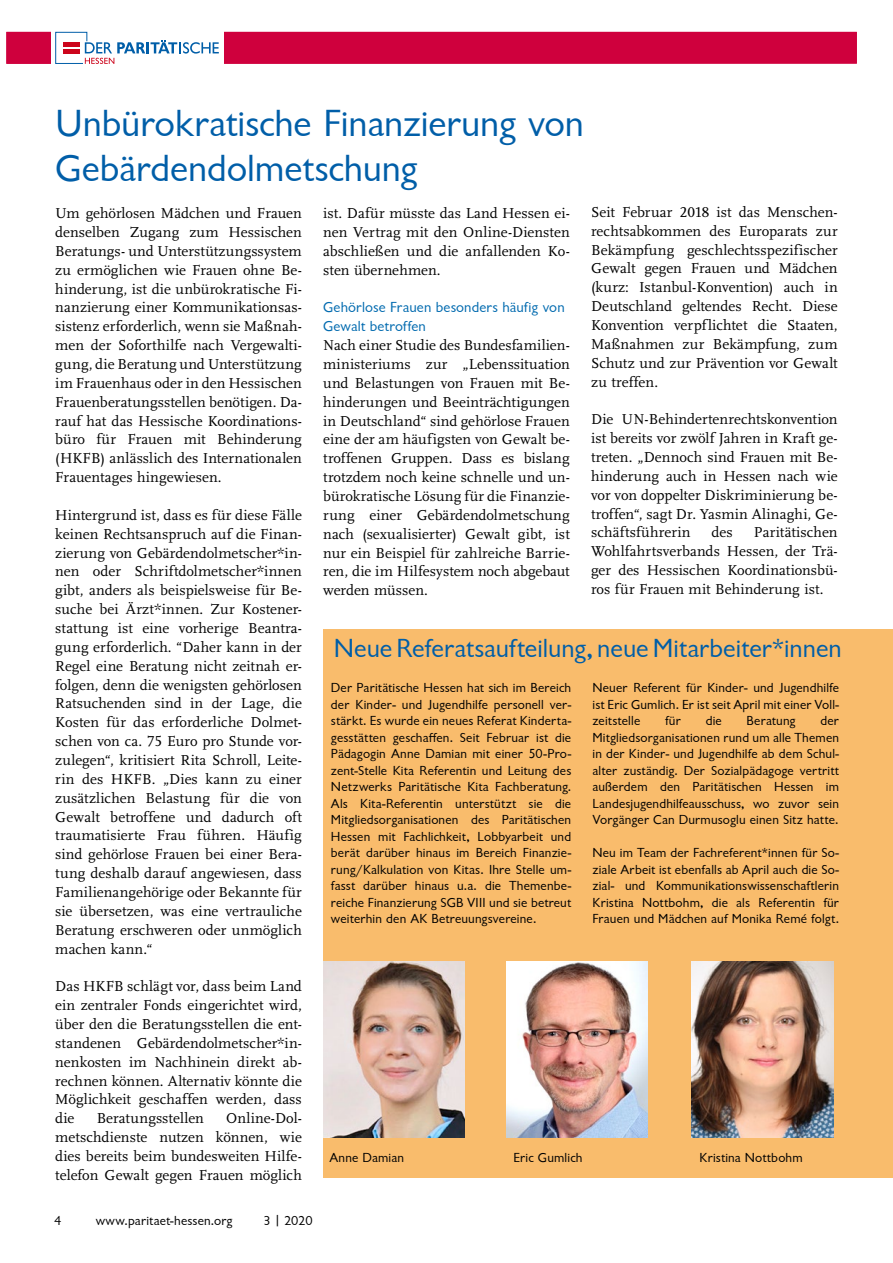
<style>
.page{position:relative;width:893px;height:1263px;background:#fff}
.page>*{position:absolute;margin:0;border:0;box-sizing:border-box;transform-origin:0 0}
.t1{font:39px/45px "Chantilly";letter-spacing:-.005em;color:#005ea8}
.t2{font:27px "Chantilly";color:#005ea8}
.t3{font:15px/18.9px "Scala LF";letter-spacing:.005em;color:#000;text-align:justify}
.t4{font:15px/18.9px "Chantilly";letter-spacing:.01em;color:#006aaf}
.t5{font:13.5px/16.5px "Chantilly";letter-spacing:.01em;color:#000;text-align:justify}
</style>
<div class="page">
<div style="left:323px;top:629px;width:570px;height:549px;background:#f9bc6c"></div>
<div style="left:6px;top:32px;width:851px;height:32px;background:#cf003d"></div>
<div style="left:51px;top:29px;width:172px;height:37px;background:#fff"></div>
<svg style="left:55px;top:32px;width:164px;height:32px"></svg>
<img style="left:692px;top:961px;width:141px;height:177px">
<img style="left:323px;top:961px;width:142px;height:177px">
<img style="left:506px;top:961px;width:141px;height:177px">
<h2 class="t1" style="left:55px;top:101px;width:530px">Unbürokratische Finanzierung von<br>Gebärdendolmetschung</h2>
<p class="t3" style="left:55px;top:204px;width:248px">Um gehörlosen Mädchen und Frauen denselben Zugang zum Hessischen Beratungs- und Unterstützungssystem zu ermöglichen wie Frauen ohne Be&shy;hinderung, ist die unbürokratische Fi&shy;nanzierung einer Kommunikationsas&shy;sistenz erforderlich, wenn sie Maßnah&shy;men der Soforthilfe nach Vergewalti&shy;gung, die Beratung und Unterstützung im Frauenhaus oder in den Hessischen Frauenberatungsstellen benötigen. Da&shy;rauf hat das Hessische Koordinations&shy;büro für Frauen mit Behinderung (HKFB) anlässlich des Internationalen Frauentages hingewiesen.</p>
<p class="t3" style="left:55px;top:506px;width:248px">Hintergrund ist, dass es für diese Fälle keinen Rechtsanspruch auf die Finan&shy;zierung von Gebärdendolmetscher*in&shy;nen oder Schriftdolmetscher*innen gibt, anders als beispielsweise für Be&shy;suche bei Ärzt*innen. Zur Kostener&shy;stattung ist eine vorherige Beantra&shy;gung erforderlich. “Daher kann in der Regel eine Beratung nicht zeitnah er&shy;folgen, denn die wenigsten gehörlosen Ratsuchenden sind in der Lage, die Kosten für das erforderliche Dolmet&shy;schen von ca. 75 Euro pro Stunde vor&shy;zulegen“, kritisiert Rita Schroll, Leite&shy;rin des HKFB. „Dies kann zu einer zusätzlichen Belastung für die von Gewalt betroffene und dadurch oft traumatisierte Frau führen. Häufig sind gehörlose Frauen bei einer Bera&shy;tung deshalb darauf angewiesen, dass Familienangehörige oder Bekannte für sie übersetzen, was eine vertrauliche Beratung erschweren oder unmöglich machen kann.“</p>
<p class="t3" style="left:55px;top:977px;width:248px">Das HKFB schlägt vor, dass beim Land ein zentraler Fonds eingerichtet wird, über den die Beratungsstellen die ent&shy;standenen Gebärdendolmetscher*in&shy;nenkosten im Nachhinein direkt ab&shy;rechnen können. Alternativ könnte die Möglichkeit geschaffen werden, dass die</p>
<p class="t3" style="left:591px;top:203px;width:248px">Seit Februar 2018 ist das Menschen&shy;rechtsabkommen des Europarats zur Bekämpfung geschlechtsspezifischer Gewalt gegen Frauen und Mädchen (kurz: Istanbul-Konvention) auch in Deutschland geltendes Recht. Diese Konvention verpflichtet die Staaten, Maßnahmen zur Bekämpfung, zum Schutz und zur Prävention vor Gewalt zu treffen.</p>
<p class="t3" style="left:591px;top:410px;width:248px">Die UN-Behindertenrechtskonvention ist bereits vor zwölf Jahren in Kraft ge&shy;treten. „Dennoch sind Frauen mit Be&shy;hinderung auch in Hessen nach wie vor von doppelter Diskriminierung be&shy;troffen“, sagt Dr. Yasmin Alinaghi, Ge&shy;schäftsführerin</p>
<p class="t3" style="left:323px;top:204px;width:248px">ist. Dafür müsste das Land Hessen ei&shy;nen Vertrag mit den Online-Diensten abschließen und die anfallenden Ko&shy;sten übernehmen.</p>
<h3 class="t4" style="left:323px;top:298px;width:243px">Gehörlose Frauen besonders häufig von<br>Gewalt betroffen</h3>
<p class="t3" style="left:323px;top:336px;width:248px">Nach einer Studie des Bundesfamilien&shy;ministeriums zur „Lebenssituation und Belastungen von Frauen mit Be&shy;hinderungen und Beeinträchtigungen in Deutschland“ sind gehörlose Frauen eine der am häufigsten von Gewalt be&shy;troffenen Gruppen. Dass es bislang trotzdem noch keine schnelle und un&shy;bürokratische Lösung für die Finanzie&shy;rung einer Gebärdendolmetschung nach (sexualisierter) Gewalt gibt, ist nur ein Beispiel für zahlreiche Barrie&shy;ren, die im Hilfesystem noch abgebaut werden müssen.</p>
<p class="t3" style="left:591px;top:523px;width:248px;text-indent:163px">Paritätischen Wohlfahrtsverbands Hessen, der Trä&shy;ger des Hessischen Koordinationsbü&shy;ros für Frauen mit Behinderung ist.</p>
<p class="t3" style="left:712px;top:523px;width:23px">des</p>
<h2 class="t2" style="left:334px;top:634px;width:510px">Neue Referatsaufteilung, neue Mitarbeiter*innen</h2>
<p class="t5" style="left:331px;top:680px;width:242px">Der Paritätische Hessen hat sich im Bereich der Kinder- und Jugendhilfe personell ver&shy;stärkt. Es wurde ein neues Referat Kinderta&shy;gesstätten geschaffen. Seit Februar ist die Pädagogin Anne Damian mit einer 50-Pro&shy;zent-Stelle Kita Referentin und Leitung des Netzwerks Paritätische Kita Fachberatung.<br>Als Kita-Referentin unterstützt sie die Mitgliedsorganisationen des Paritätischen Hessen mit Fachlichkeit, Lobbyarbeit und berät darüber hinaus im Bereich Finanzie&shy;rung/Kalkulation von Kitas. Ihre Stelle um&shy;fasst darüber hinaus u.a. die Themenbe&shy;reiche Finanzierung SGB VIII und sie betreut weiterhin den AK Betreuungsvereine.</p>
<p class="t5" style="left:592px;top:679px;width:248px">Neuer Referent für Kinder- und Jugendhilfe ist Eric Gumlich. Er ist seit April mit einer Voll&shy;zeitstelle</p>
<p class="t5" style="left:665px;top:712px;width:17px">für</p>
<p class="t5" style="left:706px;top:712px;width:18px">die</p>
<p class="t5" style="left:746px;top:712px;width:51px">Beratung</p>
<p class="t5" style="left:592px;top:712px;width:248px;text-indent:228px">der Mitgliedsorganisationen rund um alle Themen in der Kinder- und Jugendhilfe ab dem Schul&shy;alter zuständig. Der Sozialpädagoge vertritt außerdem den Paritätischen Hessen im Landesjugendhilfeausschuss, wo zuvor sein Vorgänger Can Durmusoglu einen Sitz hatte.</p>
<p class="t5" style="left:592px;top:844px;width:248px">Neu im Team der Fachreferent*innen für So&shy;ziale Arbeit ist ebenfalls ab April auch die So&shy;zial- und Kommunikationswissenschaftlerin Kristina Nottbohm, die als Referentin für Frauen und Mädchen auf Monika Remé folgt.</p>
<p class="t3" style="left:55px;top:1109px;width:248px;text-indent:171px">Online-Dol&shy;metschdienste nutzen können, wie dies bereits beim bundesweiten Hilfe&shy;telefon Gewalt gegen Frauen möglich</p>
<p class="t3" style="left:97px;top:1109px;width:109px">Beratungsstellen</p>
<p class="t5" style="left:330px;top:1149px;width:76px">Anne Damian</p>
<p class="t5" style="left:513px;top:1149px;width:71px">Eric Gumlich</p>
<p class="t5" style="left:699px;top:1149px;width:105px">Kristina Nottbohm</p>
<p class="t5" style="left:54px;top:1212px;width:9px">4</p>
<p class="t5" style="left:96px;top:1212px;width:139px">www.paritaet-hessen.org</p>
<p class="t5" style="left:264px;top:1212px;width:50px">3 | 2020</p>
</div>
